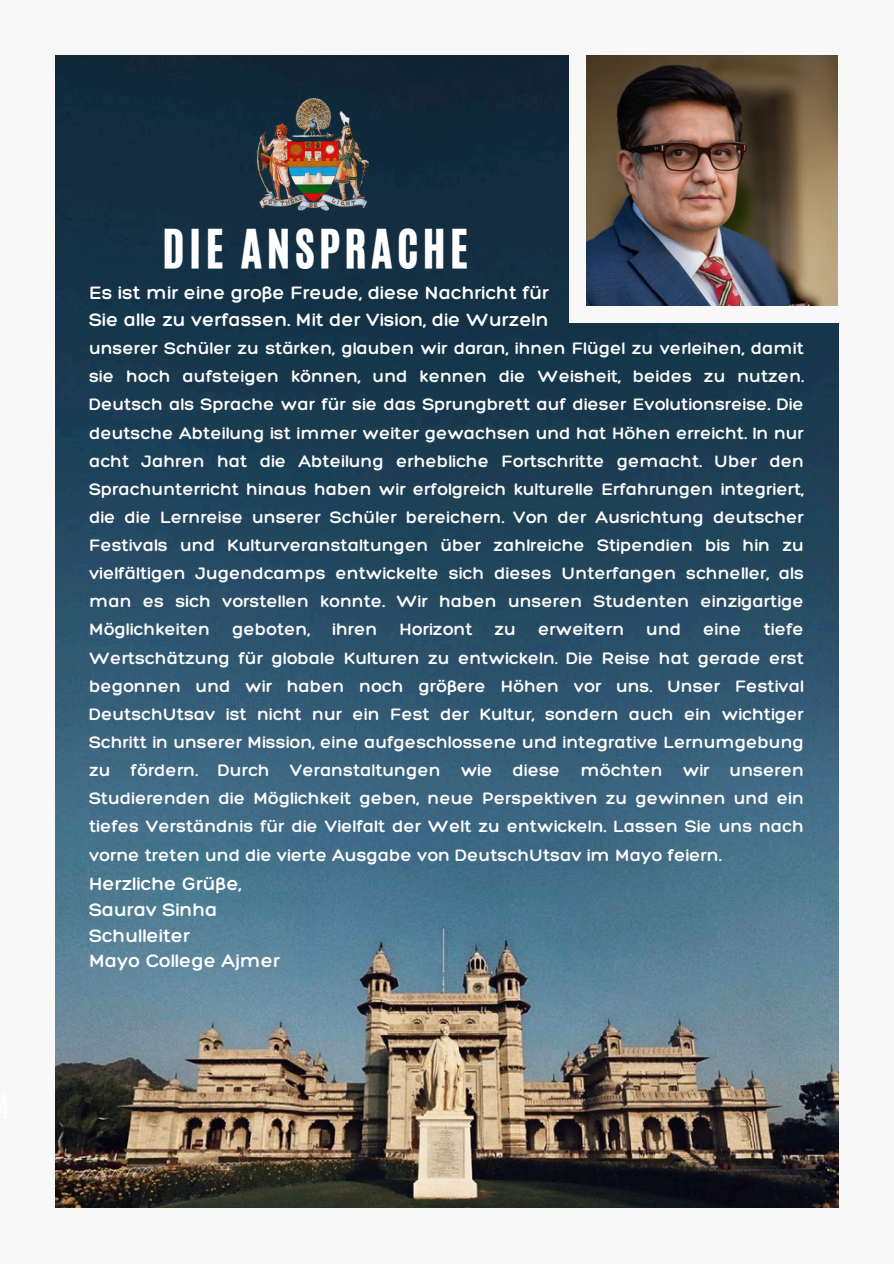
<style>
.page{position:relative;width:894px;height:1264px;background:#fff}
.page>*{position:absolute;margin:0;border:0;box-sizing:border-box;transform-origin:0 0}
.t1{font:45px "CA Generated";letter-spacing:.1em;color:#fff}
.t2{font:300 19.5px "Hero";letter-spacing:.01em;color:#fff}
.t3{font:300 18px/28.2px "Hero";letter-spacing:.01em;color:#fff;text-align:justify}
</style>
<div class="page">
<div style="left:0;top:0;width:893px;height:1263px;background:#f8f8f8"></div>
<img style="left:56px;top:56px;width:782px;height:1151px">
<img style="left:256px;top:98px;width:113px;height:113px">
<div style="left:569px;top:0;width:324px;height:323px;background:#f8f8f8"></div>
<img style="left:586px;top:56px;width:251px;height:249px">
<p class="t1" style="left:163px;top:216px;width:307px">DIE ANSPRACHE</p>
<p class="t2" style="left:89px;top:280px;width:461px">Es ist mir eine große Freude, diese Nachricht für</p>
<p class="t2" style="left:89px;top:308px;width:460px">Sie alle zu verfassen. Mit der Vision, die Wurzeln</p>
<p class="t3" style="left:89px;top:334px;width:716px">unserer Schüler zu stärken, glauben wir daran, ihnen Flügel zu verleihen, damit sie hoch aufsteigen können, und kennen die Weisheit, beides zu nutzen.<br>Deutsch als Sprache war für sie das Sprungbrett auf dieser Evolutionsreise. Die deutsche Abteilung ist immer weiter gewachsen und hat Höhen erreicht. In nur acht Jahren hat die Abteilung erhebliche Fortschritte gemacht. Über den Sprachunterricht hinaus haben wir erfolgreich kulturelle Erfahrungen integriert, die die Lernreise unserer Schüler bereichern. Von der Ausrichtung deutscher Festivals und Kulturveranstaltungen über zahlreiche Stipendien bis hin zu vielfältigen Jugendcamps entwickelte sich dieses Unterfangen schneller, als man es sich vorstellen konnte. Wir haben unseren Studenten einzigartige Möglichkeiten geboten, ihren Horizont zu erweitern und eine tiefe Wertschätzung für globale Kulturen zu entwickeln. Die Reise hat gerade erst begonnen und wir haben noch größere Höhen vor uns. Unser Festival DeutschUtsav ist nicht nur ein Fest der Kultur, sondern auch ein wichtiger Schritt in unserer Mission, eine aufgeschlossene und integrative Lernumgebung zu fördern. Durch Veranstaltungen wie diese möchten wir unseren Studierenden die Möglichkeit geben, neue Perspektiven zu gewinnen und ein tiefes Verständnis für die Vielfalt der Welt zu entwickeln. Lassen Sie uns nach vorne treten und die vierte Ausgabe von DeutschUtsav im Mayo feiern.</p>
<h1 class="t2" style="left:89px;top:872px;width:154px">Herzliche Grüße,</h1>
<p class="t2" style="left:89px;top:897px;width:130px">Saurav Sinha</p>
<p class="t2" style="left:89px;top:923px;width:102px">Schulleiter</p>
<p class="t2" style="left:89px;top:948px;width:192px">Mayo College Ajmer</p>
</div>
